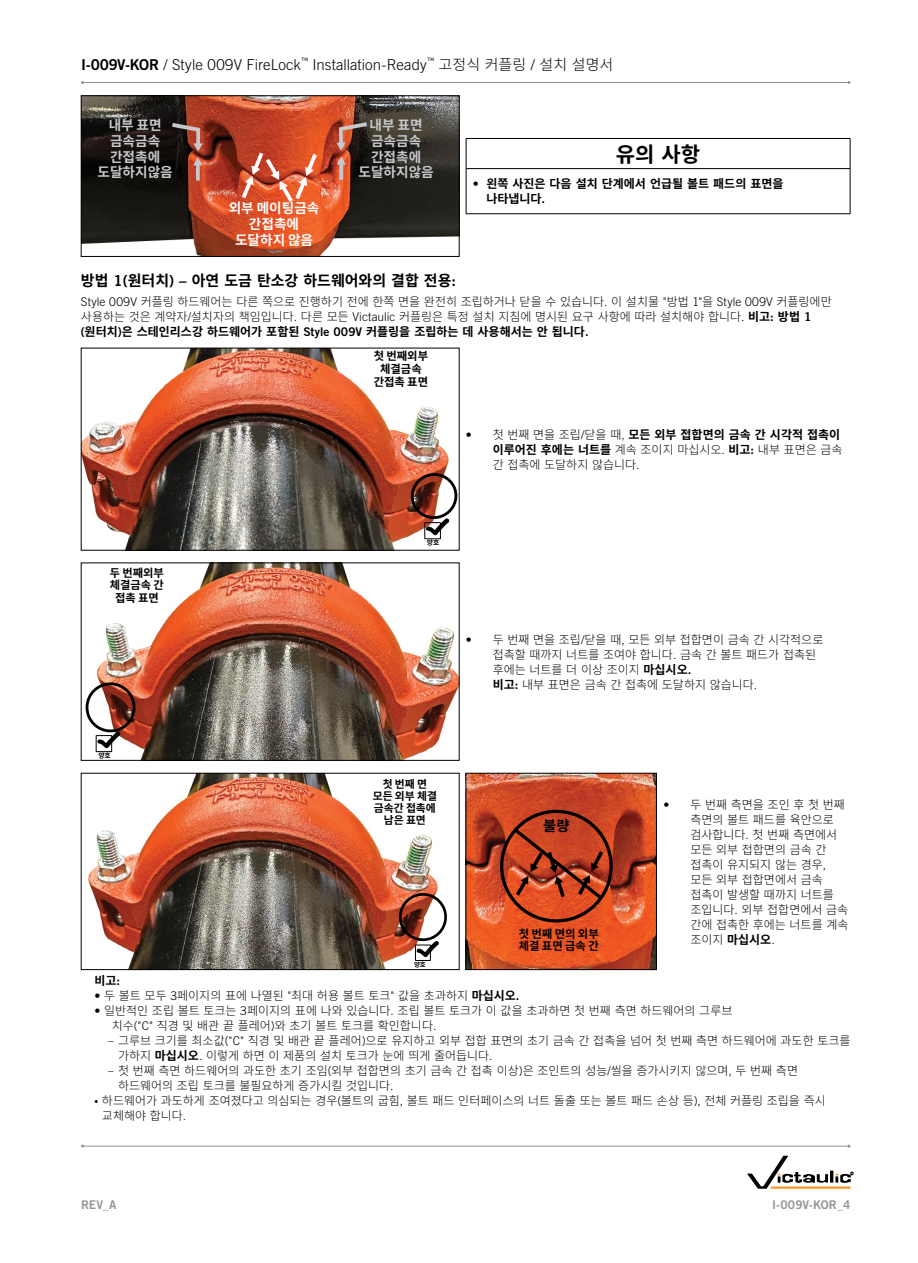
<style>
.page{position:relative;width:918px;height:1263px;background:#fff}
.page>*{position:absolute;margin:0;border:0;box-sizing:border-box;transform-origin:0 0}
.Warning{font:700 21px "Source Han Sans KR";color:#000}
.t1{font:300 15px "Trade Gothic LT Std";letter-spacing:.005em;color:#000}
.Heading_1{font:700 15px "Source Han Sans KR";color:#000}
.t2{font:700 14.25px "Source Han Sans KR";color:#000}
.t3{font:700 13.65px/15.6px "Source Han Sans KR";color:#c7c8ca;text-align:center}
.t4{font:700 13.65px/15.6px "Source Han Sans KR";color:#fff;text-align:center}
.Body{font:300 12px/15px "Source Han Sans KR";color:#000}
.Body_ind{font:300 12px/15px "Source Han Sans KR";color:#000}
.Body-2{font:700 12px/15px "Source Han Sans KR";color:#000}
.t5{font:12px "Trade Gothic LT Std Bd 2";letter-spacing:.005em;color:#939598}
.t6{font:700 11.4px/12.1px "Source Han Sans KR";letter-spacing:.105em;color:#000}
.t7{font:700 11.25px/12.8px "Source Han Sans KR";color:#000;text-align:center}
.t8{font:700 10.8px/12.1px "Source Han Sans KR";color:#000;text-align:center}
.t9{font:700 6.75px "Source Han Sans KR";color:#000}
.t10{font:700 6.45px "Source Han Sans KR";color:#000}
.s1{font-family:"Trade Gothic LT Std Bd 2";font-weight:400}
.s2{font-family:"Source Han Sans KR"}
.s3{font-family:"Trade Gothic LT Std"}
.s4{font-weight:700}
</style>
<div class="page">
<svg style="left:747px;top:1156px;width:106px;height:33px"></svg>
<hr style="left:83px;top:1146px;width:766px;height:1px;background:#939598">
<hr style="left:82px;top:82px;width:767px;height:1px;background:#939598">
<img style="left:83px;top:98px;width:374px;height:157px">
<svg style="left:239px;top:148px;width:81px;height:58px;background:#d86343"></svg>
<svg style="left:339px;top:134px;width:4px;height:9px"></svg>
<svg style="left:336px;top:143px;width:10px;height:8px"></svg>
<svg style="left:339px;top:165px;width:4px;height:15px"></svg>
<svg style="left:337px;top:157px;width:9px;height:8px"></svg>
<svg style="left:335px;top:120px;width:36px;height:14px"></svg>
<svg style="left:196px;top:134px;width:4px;height:9px"></svg>
<svg style="left:196px;top:165px;width:4px;height:16px"></svg>
<svg style="left:193px;top:143px;width:10px;height:22px"></svg>
<svg style="left:168px;top:120px;width:36px;height:14px"></svg>
<div style="left:81px;top:96px;width:378px;height:161px;border:1px solid #000"></div>
<hr style="left:466px;top:138px;width:384px;height:1px;background:#000">
<svg style="left:466px;top:139px;width:1px;height:29px"></svg>
<svg style="left:850px;top:139px;width:1px;height:29px"></svg>
<hr style="left:466px;top:169px;width:1px;height:44px;background:#000">
<hr style="left:466px;top:168px;width:384px;height:1px;background:#000">
<hr style="left:850px;top:169px;width:1px;height:44px;background:#000">
<hr style="left:466px;top:213px;width:384px;height:1px;background:#000">
<img style="left:83px;top:350px;width:366px;height:198px">
<div style="left:425px;top:522px;width:16px;height:17px;border:1px solid #000"></div>
<svg style="left:406px;top:468px;width:51px;height:67px"></svg>
<div style="left:81px;top:348px;width:378px;height:202px;border:1px solid #000"></div>
<img style="left:95px;top:565px;width:362px;height:193px">
<div style="left:96px;top:735px;width:16px;height:17px;border:1px solid #000"></div>
<svg style="left:85px;top:677px;width:52px;height:71px"></svg>
<img style="left:88px;top:775px;width:350px;height:193px">
<div style="left:415px;top:945px;width:16px;height:16px;border:1px solid #000"></div>
<img style="left:394px;top:888px;width:53px;height:69px">
<div style="left:81px;top:773px;width:378px;height:197px;border:1px solid #000"></div>
<img style="left:468px;top:775px;width:187px;height:193px">
<div style="left:500px;top:810px;width:113px;height:112px;border:3px solid #000;border-radius:50%"></div>
<img style="left:510px;top:825px;width:96px;height:77px">
<div style="left:466px;top:773px;width:191px;height:197px;border:1px solid #000"></div>
<p class="t1" style="left:81px;top:56px;width:534px"><span class="s1">I-009V-KOR</span> / Style 009V FireLock<sup>™</sup> Installation-Ready<sup>™</sup> <span class="s2">고정식 커플링</span> / <span class="s2">설치 설명서</span></p>
<p class="t3" style="left:98px;top:118px;width:77px">내부 표면 금속금속 간접촉에 도달하지않음</p>
<p class="t4" style="left:229px;top:201px;width:92px">외부 메이팅금속 간접촉에 도달하지 않음</p>
<p class="t3" style="left:358px;top:118px;width:77px">내부 표면 금속금속 간접촉에 도달하지않음</p>
<p class="Warning" style="left:616px;top:143px;width:86px">유의 사항</p>
<p class="Body-2" style="left:486px;top:177px;width:299px;text-indent:-14px"><span class="s1">•</span> 왼쪽 사진은 다음 설치 단계에서 언급될 볼트 패드의 표면을 나타냅니다<span class="s1">.</span></p>
<p class="Heading_1" style="left:81px;top:272px;width:377px">방법 <span class="s1">1(</span>원터치<span class="s1">) –</span> 아연 도금 탄소강 하드웨어와의 결합 전용<span class="s1">:</span></p>
<p class="Body" style="left:81px;top:295px;width:752px"><span class="s3">Style 009V</span> 커플링 하드웨어는 다른 쪽으로 진행하기 전에 한쪽 면을 완전히 조립하거나 닫을 수 있습니다<span class="s3">.</span> 이 설치물 <span class="s3">"</span>방법 <span class="s3">1"</span>을 <span class="s3">Style 009V</span> 커플링에만 사용하는 것은 계약자<span class="s3">/</span>설치자의 책임입니다<span class="s3">.</span> 다른 모든 <span class="s3">Victaulic</span> 커플링은 특정 설치 지침에 명시된 요구 사항에 따라 설치해야 합니다<span class="s3">.</span> <span class="s4">비고</span><span class="s1">:</span> <span class="s4">방법</span> <span class="s1">1 (</span><span class="s4">원터치</span><span class="s1">)</span><span class="s4">은 스테인리스강 하드웨어가 포함된</span> <span class="s1">Style 009V</span> <span class="s4">커플링을 조립하는 데 사용해서는 안 됩니다</span><span class="s1">.</span></p>
<p class="t7" style="left:374px;top:350px;width:56px">첫 번째외부 체결금속 간접촉 표면</p>
<p class="t7" style="left:110px;top:566px;width:56px">두 번째외부 체결금속 간 접촉 표면</p>
<p class="t9" style="left:98px;top:752px;width:14px">양호</p>
<p class="Body_ind" style="left:493px;top:428px;width:351px;text-indent:-27px"><span class="s3">•</span> 첫 번째 면을 조립<span class="s3">/</span>닫을 때<span class="s3">,</span> <span class="s4">모든 외부 접합면의 금속 간 시각적 접촉이 이루어진 후에는 너트를</span> 계속 조이지 마십시오<span class="s3">.</span> <span class="s4">비고</span><span class="s1">:</span> 내부 표면은 금속 간 접촉에 도달하지 않습니다<span class="s3">.</span></p>
<p class="t9" style="left:427px;top:539px;width:14px">양호</p>
<p class="Body_ind" style="left:493px;top:633px;width:332px;text-indent:-27px"><span class="s3">•</span> 두 번째 면을 조립<span class="s3">/</span>닫을 때<span class="s3">,</span> 모든 외부 접합면이 금속 간 시각적으로 접촉할 때까지 너트를 조여야 합니다<span class="s3">.</span> 금속 간 볼트 패드가 접촉된 후에는 너트를 더 이상 조이지 <span class="s4">마십시오</span><span class="s1">.<br></span><span class="s4">비고</span><span class="s1">:</span> 내부 표면은 금속 간 접촉에 도달하지 않습니다<span class="s3">.</span></p>
<p class="t8" style="left:373px;top:778px;width:66px">첫번째면 모든 외부 체결 금속간 접촉에 남은 표면</p>
<p class="t10" style="left:414px;top:961px;width:13px">양호</p>
<p class="t2" style="left:543px;top:818px;width:28px">불량</p>
<p class="t6" style="left:519px;top:928px;width:82px">첫번째면의외부 체결표면금속간</p>
<p class="Body_ind" style="left:690px;top:797px;width:160px;text-indent:-27px"><span class="s3">•</span> 두번째측면을조인후첫번째 측면의 볼트 패드를 육안으로 검사합니다<span class="s3">.</span> 첫 번째 측면에서 모든 외부 접합면의 금속 간 접촉이 유지되지 않는 경우<span class="s3">, </span>모든 외부 접합면에서 금속 접촉이 발생할 때까지 너트를 조입니다<span class="s3">.</span> 외부 접합면에서 금속 간에 접촉한 후에는 너트를 계속 조이지 <span class="s4">마십시오</span><span class="s3">.</span></p>
<p class="Body-2" style="left:94px;top:974px;width:27px">비고<span class="s1">:</span></p>
<p class="Body" style="left:94px;top:989px;width:427px"><span class="s3">•</span> 두 볼트 모두 <span class="s3">3</span>페이지의 표에 나열된 <span class="s3">"</span>최대 허용 볼트 토크<span class="s3">"</span> 값을 초과하지 <span class="s4">마십시오</span><span class="s1">.</span></p>
<p class="Body" style="left:112px;top:1004px;width:622px;text-indent:-17px"><span class="s3">•</span> 일반적인 조립 볼트 토크는 <span class="s3">3</span>페이지의 표에 나와 있습니다<span class="s3">.</span> 조립 볼트 토크가 이 값을 초과하면 첫 번째 측면 하드웨어의 그루브 치수<span class="s3">("C"</span> 직경 및 배관 끝 플레어<span class="s3">)</span>와 초기 볼트 토크를 확인합니다<span class="s3">.</span></p>
<p class="Body" style="left:118px;top:1034px;width:734px;text-indent:-10px">– 그루브 크기를 최소값<span class="s3">("C"</span> 직경 및 배관 끝 플레어<span class="s3">)</span>으로 유지하고 외부 접합 표면의 초기 금속 간 접촉을 넘어 첫 번째 측면 하드웨어에 과도한 토크를 가하지 <span class="s4">마십시오</span><span class="s3">.</span> 이렇게 하면 이 제품의 설치 토크가 눈에 띄게 줄어듭니다<span class="s3">.</span></p>
<p class="Body" style="left:118px;top:1064px;width:682px;text-indent:-10px">– 첫 번째 측면 하드웨어의 과도한 초기 조임<span class="s3">(</span>외부 접합면의 초기 금속 간 접촉 이상<span class="s3">)</span>은 조인트의 성능<span class="s3">/</span>씰을 증가시키지 않으며<span class="s3">,</span> 두 번째 측면 하드웨어의 조립 토크를 불필요하게 증가시킬 것입니다<span class="s3">.</span></p>
<p class="Body" style="left:102px;top:1094px;width:725px;text-indent:-7px">• 하드웨어가 과도하게 조여졌다고 의심되는 경우<span class="s3">(</span>볼트의 굽힘<span class="s3">,</span> 볼트 패드 인터페이스의 너트 돌출 또는 볼트 패드 손상 등<span class="s3">),</span> 전체 커플링 조립을 즉시 교체해야 합니다<span class="s3">.</span></p>
<p class="t5" style="left:81px;top:1197px;width:37px">REV_A</p>
<p class="t5" style="left:772px;top:1197px;width:80px">I-009V-KOR_4</p>
</div>
